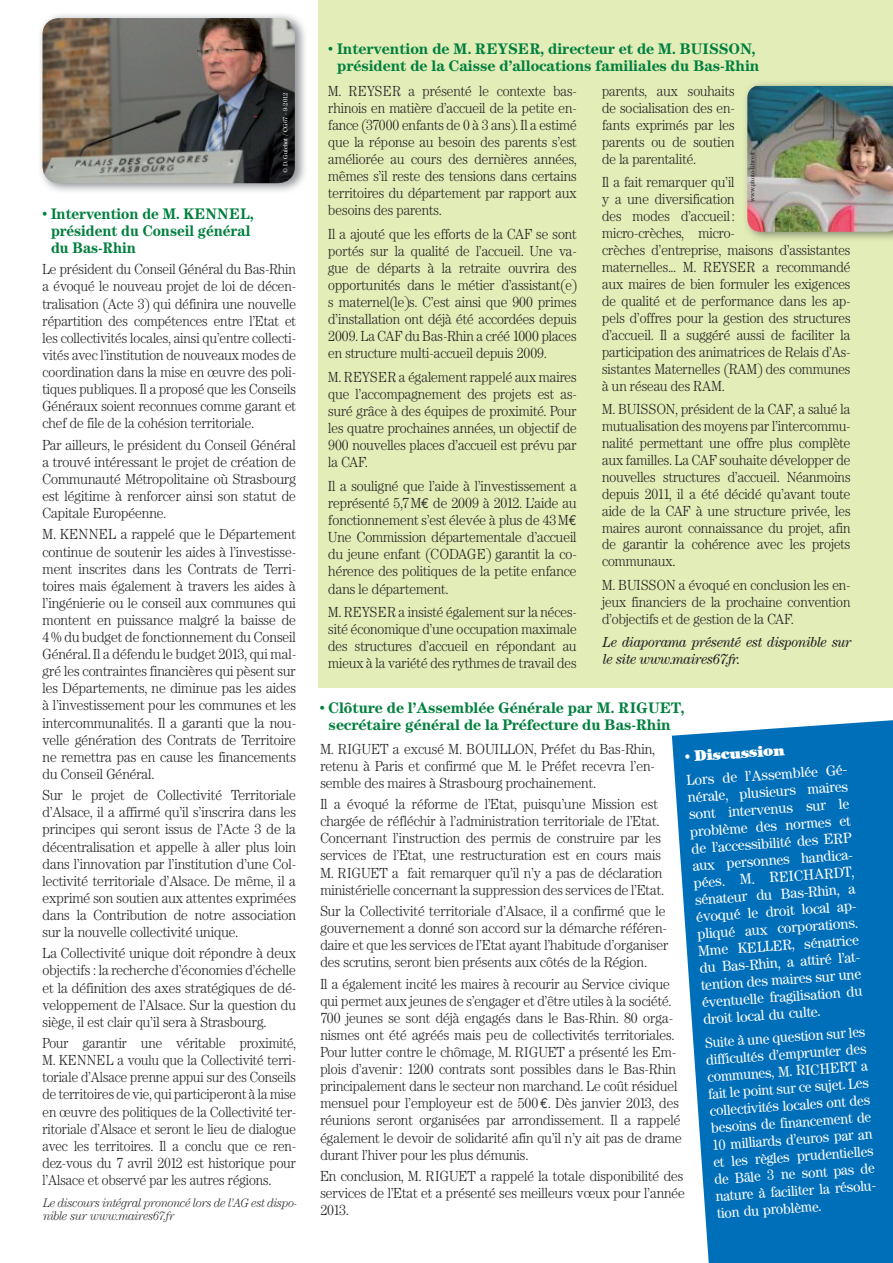
<style>
.page{position:relative;width:893px;height:1263px;background:#fff}
.page>*{position:absolute;margin:0;border:0;box-sizing:border-box;transform-origin:0 0}
.t1{font:700 15px/17.1px "Century ITCBQ";color:#007f3e;text-align:center}
.t2{font:700 15px/17.1px "Century ITCBQ";color:#007f3e;scale:.94 1}
.t3{font:900 15px "Century ITCBQ";color:#fff}
.t4{font:300 14.25px/17.1px "Century ITCBQ";color:#231f20;text-align:justify;scale:.92 1}
.t5{font:300 14.25px/17.1px "Century ITCBQ";color:#231f20;text-align:justify;scale:.94 1}
.t6{font:300 14.25px/17.1px "Century ITCBQ";color:#231f20;text-align:justify;scale:.93 1}
.t7{font:300 14.25px/17.1px "Century ITCBQ";color:#231f20;text-align:justify;scale:.91 1}
.t8{font:14.25px/17.1px "Century ITCBQ";color:#fff;scale:.95 1}
.t9{font:14.25px/17.1px "Century ITCBQ";color:#fff;scale:.92 1}
.t10{font:italic 14.25px/17px "Century ITCBQ";color:#231f20;scale:.92 1}
.t11{font:italic 300 12px/13.5px "Century ITCBQ";color:#231f20;scale:.94 1}
.t12{font:6px "Century ITCBQ";color:#fff}
.t13{font:6px "Century ITCBQ";color:#231f20}
.s1{font-family:"Euro Mono";font-weight:400}
</style>
<div class="page">
<div style="left:319px;top:0;width:574px;height:687px;background:#e3edb8"></div>
<img style="left:40px;top:14px;width:265px;height:177px">
<img style="left:43px;top:18px;width:252px;height:165px">
<img style="left:747px;top:86px;width:146px;height:146px">
<svg style="left:672px;top:720px;width:221px;height:543px;background:#187cbf"></svg>
<p class="t12" style="left:282px;top:173px;width:81px;rotate:-90deg">© D. Guichot / CG67 - 9-2012</p>
<p class="t2" style="left:51px;top:205px;width:217px;text-indent:-9px">• Intervention de M. KENNEL, président du Conseil général du Bas-Rhin</p>
<p class="t4" style="left:43px;top:261px;width:277px">Le président du Conseil Général du Bas-Rhin a évoqué le nouveau projet de loi de décen&shy;tralisation (Acte 3) qui définira une nouvelle répartition des compétences entre l’Etat et les collectivités locales, ainsi qu’entre collecti&shy;vités avec l’institution de nouveaux modes de coordination dans la mise en œuvre des poli&shy;tiques publiques. Il a proposé que les Conseils Généraux soient reconnues comme garant et chef de file de la cohésion territoriale.</p>
<p class="t5" style="left:43px;top:436px;width:271px">Par ailleurs, le président du Conseil Général a trouvé intéressant le projet de création de Communauté Métropolitaine où Strasbourg est légitime à renforcer ainsi son statut de Capitale Européenne.</p>
<p class="t5" style="left:43px;top:526px;width:271px">M. KENNEL a rappelé que le Département continue de soutenir les aides à l’investisse&shy;ment inscrites dans les Contrats de Terri&shy;toires mais également à travers les aides à l’ingénierie ou le conseil aux communes qui montent en puissance malgré la baisse de 4 % du budget de fonctionnement du Conseil Général. Il a défendu le budget 2013, qui mal&shy;gré les contraintes financières qui pèsent sur les Départements, ne diminue pas les aides à l’investissement pour les communes et les intercommunalités. Il a garanti que la nou&shy;velle génération des Contrats de Territoire ne remettra pas en cause les financements du Conseil Général.</p>
<p class="t5" style="left:43px;top:787px;width:271px">Sur le projet de Collectivité Territoriale d’Alsace, il a affirmé qu’il s’inscrira dans les principes qui seront issus de l’Acte 3 de la décentralisation et appelle à aller plus loin dans l’innovation par l’institution d’une Col&shy;lectivité territoriale d’Alsace. De même, il a exprimé son soutien aux attentes exprimées dans la Contribution de notre association sur la nouvelle collectivité unique.</p>
<p class="t5" style="left:43px;top:945px;width:271px">La Collectivité unique doit répondre à deux objectifs : la recherche d’économies d’échelle et la définition des axes stratégiques de dé&shy;veloppement de l’Alsace. Sur la question du siège, il est clair qu’il sera à Strasbourg.</p>
<p class="t7" style="left:43px;top:1035px;width:280px">Pour garantir une véritable proximité, M. KENNEL a voulu que la Collectivité terri&shy;toriale d’Alsace prenne appui sur des Conseils de territoires de vie, qui participeront à la mise en œuvre des politiques de la Collectivité ter&shy;ritoriale d’Alsace et seront le lieu de dialogue avec les territoires. Il a conclu que ce ren&shy;dez-vous du 7 avril 2012 est historique pour l’Alsace et observé par les autres régions.</p>
<p class="t11" style="left:43px;top:1196px;width:272px">Le discours intégral prononcé lors de l’AG est dispo&shy;nible sur www.maires67.fr</p>
<p class="t1" style="left:328px;top:41px;width:433px">• Intervention de M. REYSER, directeur et de M. BUISSON, président de la Caisse d’allocations familiales du Bas-Rhin</p>
<p class="t4" style="left:328px;top:82px;width:271px">M. REYSER a présenté le contexte bas&shy;rhinois en matière d’accueil de la petite en&shy;fance (37000 enfants de 0 à 3 ans). Il a estimé que la réponse au besoin des parents s’est améliorée au cours des dernières années, mêmes s’il reste des tensions dans certains territoires du département par rapport aux besoins des parents.</p>
<p class="t4" style="left:328px;top:225px;width:271px">Il a ajouté que les efforts de la CAF se sont portés sur la qualité de l’accueil. Une va&shy;gue de départs à la retraite ouvrira des opportunités dans le métier d’assistant(e) s maternel(le)s. C’est ainsi que 900 primes d’installation ont déjà été accordées depuis 2009. La CAF du Bas-Rhin a créé 1000 places en structure multi-accueil depuis 2009.</p>
<p class="t4" style="left:328px;top:369px;width:271px">M. REYSER a également rappelé aux maires que l’accompagnement des projets est as&shy;suré grâce à des équipes de proximité. Pour les quatre prochaines années, un objectif de 900 nouvelles places d’accueil est prévu par la CAF.</p>
<p class="t6" style="left:328px;top:478px;width:269px">Il a souligné que l’aide à l’investissement a représenté 5,7 M<span class="s1">€</span> de 2009 à 2012. L’aide au fonctionnement s’est élevée à plus de 43 M<span class="s1">€ </span>Une Commission départementale d’accueil du jeune enfant (CODAGE) garantit la co&shy;hérence des politiques de la petite enfance dans le département.</p>
<p class="t4" style="left:328px;top:604px;width:271px">M. REYSER a insisté également sur la néces&shy;sité économique d’une occupation maximale des structures d’accueil en répondant au mieux à la variété des rythmes de travail des</p>
<p class="t4" style="left:602px;top:82px;width:145px">parents, aux souhaits de socialisation des en&shy;fants exprimés par les parents ou de soutien de la parentalité.</p>
<p class="t4" style="left:602px;top:174px;width:271px;text-align:left">Il a fait remarquer qu’il<br>y a une diversification<br>des modes d’accueil :<br>micro-crèches, micro-<br>crèches d’entreprise, maisons d’assistantes maternelles... M. REYSER a recommandé aux maires de bien formuler les exigences de qualité et de performance dans les ap&shy;pels d’offres pour la gestion des structures d’accueil. Il a suggéré aussi de faciliter la participation des animatrices de Relais d’As&shy;sistantes Maternelles (RAM) des communes à un réseau des RAM.</p>
<p class="t4" style="left:602px;top:401px;width:271px">M. BUISSON, président de la CAF, a salué la mutualisation des moyens par l’intercommu&shy;nalité permettant une offre plus complète aux familles. La CAF souhaite développer de nouvelles structures d’accueil. Néanmoins depuis 2011, il a été décidé qu’avant toute aide de la CAF à une structure privée, les maires auront connaissance du projet, afin de garantir la cohérence avec les projets communaux.</p>
<p class="t4" style="left:602px;top:576px;width:271px">M. BUISSON a évoqué en conclusion les en&shy;jeux financiers de la prochaine convention d’objectifs et de gestion de la CAF.</p>
<p class="t10" style="left:602px;top:634px;width:271px">Le diaporama présenté est disponible sur le site www.maires67.fr.</p>
<p class="t13" style="left:749px;top:202px;width:52px;rotate:-90deg">www.photo-libre.fr</p>
<p class="t1" style="left:320px;top:699px;width:366px">• Clôture de l’Assemblée Générale par M. RIGUET, secrétaire général de la Préfecture du Bas-Rhin</p>
<p class="t5" style="left:320px;top:740px;width:357px">M. RIGUET a excusé M. BOUILLON, Préfet du Bas-Rhin, retenu à Paris et confirmé que M. le Préfet recevra l’en&shy;semble des maires à Strasbourg prochainement.</p>
<p class="t6" style="left:320px;top:796px;width:371px;text-align:left">Il a évoqué la réforme de l’Etat, puisqu’une Mission est chargée de réfléchir à l’administration territoriale de l’Etat.<br>Concernant l’instruction des permis de construire par les services de l’Etat, une restructuration est en cours mais M. RIGUET a fait remarquer qu’il n’y a pas de déclaration ministérielle concernant la suppression des services de l’Etat.</p>
<p class="t5" style="left:320px;top:903px;width:372px;text-align:left">Sur la Collectivité territoriale d’Alsace, il a confirmé que le gouvernement a donné son accord sur la démarche référen&shy;daire et que les services de l’Etat ayant l’habitude d’organiser des scrutins, seront bien présents aux côtés de la Région.</p>
<p class="t6" style="left:320px;top:975px;width:390px;text-align:left">Il a également incité les maires à recourir au Service civique qui permet aux jeunes de s’engager et d’être utiles à la société.<br>700 jeunes se sont déjà engagés dans le Bas-Rhin. 80 orga&shy;nismes ont été agréés mais peu de collectivités territoriales.<br>Pour lutter contre le chômage, M. RIGUET a présenté les Em&shy;plois d’avenir : 1200 contrats sont possibles dans le Bas-Rhin principalement dans le secteur non marchand. Le coût résiduel mensuel pour l’employeur est de 500 <span class="s1">€</span>. Dès janvier 2013, des réunions seront organisées par arrondissement. Il a rappelé également le devoir de solidarité afin qu’il n’y ait pas de drame durant l’hiver pour les plus démunis.</p>
<p class="t6" style="left:320px;top:1168px;width:393px">En conclusion, M. RIGUET a rappelé la totale disponibilité des services de l’Etat et a présenté ses meilleurs vœux pour l’année 2013.</p>
<p class="t3" style="left:684px;top:748px;width:101px;rotate:-4deg">• Discussion</p>
<p class="t8" style="left:686px;top:772px;width:174px;rotate:-4deg">Lors de l’Assemblée Gé&shy;nérale, plusieurs maires sont intervenus sur le problème des normes et de l’accessibilité des ERP aux personnes handica&shy;pées. M. REICHARDT, sénateur du Bas-Rhin, a évoqué le droit local ap&shy;pliqué aux corporations.<br>Mme KELLER, sénatrice du Bas-Rhin, a attiré l’at&shy;tention des maires sur une éventuelle fragilisation du droit local du culte.</p>
<p class="t9" style="left:704px;top:1034px;width:179px;rotate:-4deg">Suite à une question sur les difficultés d’emprunter des communes, M. RICHERT a fait le point sur ce sujet. Les collectivités locales ont des besoins de financement de<br>10 milliards d’euros par an et les règles prudentielles de Bâle 3 ne sont pas de nature à faciliter la résolu&shy;tion du problème.</p>
</div>
